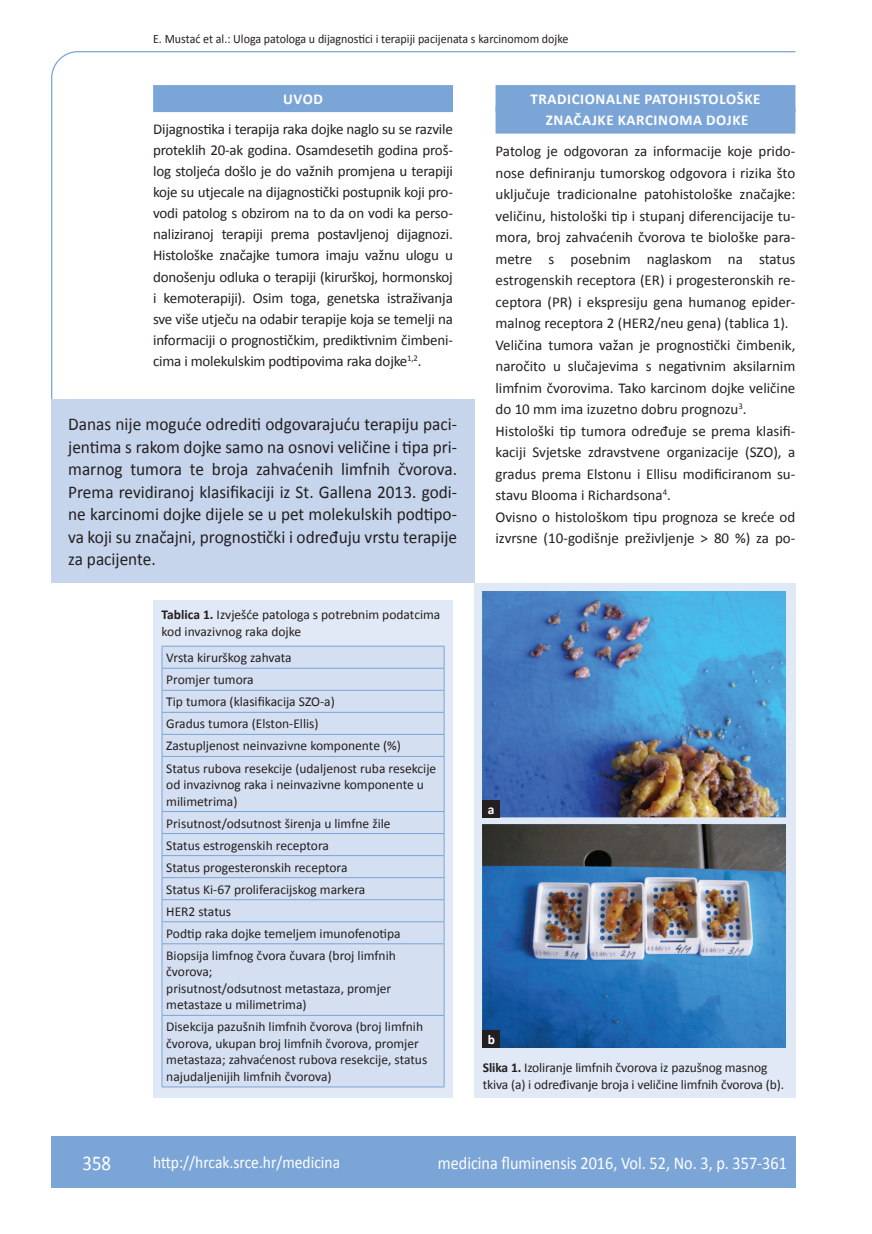
<style>
.page{position:relative;width:872px;height:1234px;background:#fff}
.page>*{position:absolute;margin:0;border:0;box-sizing:border-box;transform-origin:0 0}
.t1{font:21px "Calibri";color:#fff;scale:.9 1}
.t2{font:18px/22.5px "Calibri";color:#231f20;text-align:justify;scale:.96 1}
.t3{font:18px "Calibri";color:#fff;scale:.9 1}
.t4{font:17.25px "Calibri";color:#fff;scale:.9 1}
.t5{font:15px/21.5px "Calibri";color:#231f20;text-align:justify}
.t6{font:700 15px/21.5px "Calibri";letter-spacing:.04em;color:#fff;text-align:center}
.t7{font:13.5px/22px "Calibri";color:#231f20}
.t8{font:700 13.5px "Calibri";color:#fff}
.t9{font:12.75px "Calibri";color:#231f20;scale:.94 1}
.s1{font-weight:700}
</style>
<div class="page">
<svg style="left:51px;top:51px;width:745px;height:351px"></svg>
<div style="left:51px;top:1135px;width:744px;height:51px;background:#7ca5d7"></div>
<div style="left:153px;top:85px;width:300px;height:27px;background:#7ca5d7"></div>
<div style="left:495px;top:85px;width:300px;height:27px;background:#7ca5d7"></div>
<div style="left:495px;top:106px;width:300px;height:27px;background:#7ca5d7"></div>
<div style="left:51px;top:399px;width:423px;height:184px;background:#c6d5ec"></div>
<div style="left:153px;top:600px;width:300px;height:497px;background:#e1e9f6"></div>
<div style="left:163px;top:646px;width:281px;height:440px;background:#d4dff1"></div>
<hr style="left:162px;top:645px;width:282px;height:1px;background:#7ca5d7">
<hr style="left:162px;top:667px;width:282px;height:1px;background:#7ca5d7">
<hr style="left:162px;top:689px;width:282px;height:1px;background:#7ca5d7">
<hr style="left:162px;top:711px;width:282px;height:1px;background:#7ca5d7">
<hr style="left:162px;top:733px;width:282px;height:1px;background:#7ca5d7">
<svg style="left:162px;top:646px;width:1px;height:109px"></svg>
<svg style="left:444px;top:646px;width:1px;height:109px"></svg>
<hr style="left:162px;top:755px;width:282px;height:1px;background:#7ca5d7">
<hr style="left:162px;top:756px;width:1px;height:55px;background:#7ca5d7">
<hr style="left:444px;top:756px;width:1px;height:55px;background:#7ca5d7">
<hr style="left:162px;top:811px;width:282px;height:1px;background:#7ca5d7">
<hr style="left:162px;top:833px;width:282px;height:1px;background:#7ca5d7">
<hr style="left:162px;top:855px;width:282px;height:1px;background:#7ca5d7">
<hr style="left:162px;top:877px;width:282px;height:1px;background:#7ca5d7">
<hr style="left:162px;top:899px;width:282px;height:1px;background:#7ca5d7">
<hr style="left:162px;top:921px;width:282px;height:1px;background:#7ca5d7">
<svg style="left:162px;top:812px;width:1px;height:131px"></svg>
<svg style="left:444px;top:811px;width:1px;height:132px"></svg>
<hr style="left:162px;top:943px;width:282px;height:1px;background:#7ca5d7">
<hr style="left:162px;top:943px;width:1px;height:71px;background:#7ca5d7">
<hr style="left:444px;top:943px;width:1px;height:71px;background:#7ca5d7">
<hr style="left:162px;top:1014px;width:282px;height:1px;background:#7ca5d7">
<hr style="left:162px;top:1015px;width:1px;height:71px;background:#7ca5d7">
<hr style="left:444px;top:1015px;width:1px;height:71px;background:#7ca5d7">
<hr style="left:162px;top:1086px;width:282px;height:1px;background:#7ca5d7">
<div style="left:474px;top:583px;width:321px;height:514px;background:#e1e9f6"></div>
<img style="left:483px;top:591px;width:303px;height:455px">
<div style="left:483px;top:800px;width:17px;height:17px;background:#231f20"></div>
<div style="left:483px;top:1029px;width:17px;height:17px;background:#231f20"></div>
<p class="t9" style="left:153px;top:30px;width:443px">E. Mustać et al.: Uloga patologa u dijagnostici i terapiji pacijenata s karcinomom dojke</p>
<p class="t6" style="left:283px;top:87px;width:41px">UVOD</p>
<p class="t5" style="left:153px;top:118px;width:301px;line-height:21px">Dijagnostika i terapija raka dojke naglo su se razvile proteklih 20-ak godina. Osamdesetih godina proš&shy;log stoljeća došlo je do važnih promjena u terapiji koje su utjecale na dijagnostički postupnik koji pro&shy;vodi patolog s obzirom na to da on vodi ka perso&shy;naliziranoj terapiji prema postavljenoj dijagnozi.<br>Histološke značajke tumora imaju važnu ulogu u donošenju odluka o terapiji (kirurškoj, hormonskoj i kemoterapiji). Osim toga, genetska istraživanja sve više utječu na odabir terapije koja se temelji na informaciji o prognostičkim, prediktivnim čimbeni&shy;cima i molekulskim podtipovima raka dojke<sup>1,2</sup>.</p>
<p class="t2" style="left:68px;top:412px;width:407px">Danas nije moguće odrediti odgovarajuću terapiju paci&shy;jentima s rakom dojke samo na osnovi veličine i tipa pri&shy;marnog tumora te broja zahvaćenih limfnih čvorova.<br>Prema revidiranoj klasifikaciji iz St. Gallena 2013. godi&shy;ne karcinomi dojke dijele se u pet molekulskih podtipo&shy;va koji su značajni, prognostički i određuju vrstu terapije za pacijente.</p>
<p class="t7" style="left:162px;top:605px;width:280px;line-height:16.5px"><span class="s1">Tablica 1.</span> Izvješće patologa s potrebnim podatcima kod invazivnog raka dojke</p>
<p class="t7" style="left:166px;top:646px;width:272px">Vrsta kirurškog zahvata<br>Promjer tumora<br>Tip tumora (klasifikacija SZO-a)<br>Gradus tumora (Elston-Ellis)<br>Zastupljenost neinvazivne komponente (%)<br>Status rubova resekcije (udaljenost ruba resekcije</p>
<p class="t7" style="left:166px;top:775px;width:259px;line-height:16.5px">od invazivnog raka i neinvazivne komponente u milimetrima)</p>
<p class="t7" style="left:166px;top:811px;width:236px">Prisutnost/odsutnost širenja u limfne žile Status estrogenskih receptora<br>Status progesteronskih receptora<br>Status Ki-67 proliferacijskog markera<br>HER2 status<br>Podtip raka dojke temeljem imunofenotipa Biopsija limfnog čvora čuvara (broj limfnih</p>
<p class="t7" style="left:166px;top:962px;width:227px;line-height:16.5px">čvorova;<br>prisutnost/odsutnost metastaza, promjer metastaze u milimetrima)</p>
<p class="t7" style="left:166px;top:1017px;width:262px;line-height:16.5px">Disekcija pazušnih limfnih čvorova (broj limfnih čvorova, ukupan broj limfnih čvorova, promjer metastaza; zahvaćenost rubova resekcije, status najudaljenijih limfnih čvorova)</p>
<p class="t6" style="left:530px;top:87px;width:232px">TRADICIONALNE PATOHISTOLOŠKE<br>ZNAČAJKE KARCINOMA DOJKE</p>
<p class="t5" style="left:495px;top:140px;width:301px;text-align:left">Patolog je odgovoran za informacije koje prido&shy;nose definiranju tumorskog odgovora i rizika što uključuje tradicionalne patohistološke značajke: veličinu, histološki tip i stupanj diferencijacije tu&shy;mora, broj zahvaćenih čvorova te biološke para&shy;metre s posebnim naglaskom na status estrogenskih receptora (ER) i progesteronskih re&shy;ceptora (PR) i ekspresiju gena humanog epider&shy;malnog receptora 2 (HER2/neu gena) (tablica 1).<br>Veličina tumora važan je prognostički čimbenik, naročito u slučajevima s negativnim aksilarnim limfnim čvorovima. Tako karcinom dojke veličine do 10 mm ima izuzetno dobru prognozu<sup>3</sup>.<br>Histološki tip tumora određuje se prema klasifi&shy;kaciji Svjetske zdravstvene organizacije (SZO), a gradus prema Elstonu i Ellisu modificiranom su&shy;stavu Blooma i Richardsona<sup>4</sup>.<br>Ovisno o histološkom tipu prognoza se kreće od izvrsne (10-godišnje preživljenje &gt; 80 %) za po-</p>
<p class="t8" style="left:488px;top:801px;width:8px">a</p>
<p class="t8" style="left:487px;top:1030px;width:9px">b</p>
<p class="t7" style="left:483px;top:1058px;width:303px;line-height:16.5px"><span class="s1">Slika 1.</span> Izoliranje limfnih čvorova iz pazušnog masnog tkiva (a) i određivanje broja i veličine limfnih čvorova (b).</p>
<h1 class="t1" style="left:82px;top:1149px;width:33px">358</h1>
<p class="t4" style="left:153px;top:1150px;width:209px">http://hrcak.srce.hr/medicina</p>
<p class="t3" style="left:438px;top:1151px;width:389px">medicina fluminensis 2016, Vol. 52, No. 3, p. 357-361</p>
</div>
